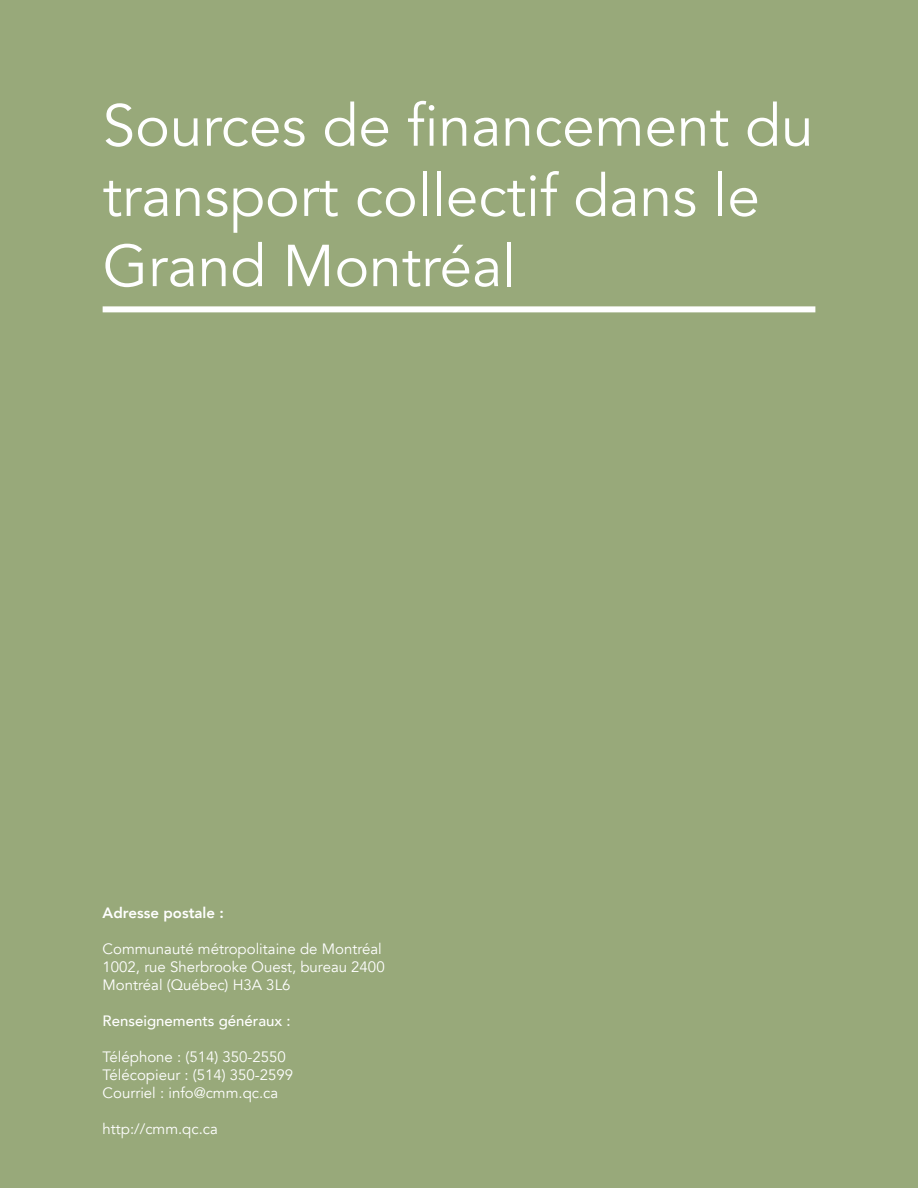
<style>
.page{position:relative;width:918px;height:1188px;background:#98a97a}
.page>*{position:absolute;margin:0;border:0;box-sizing:border-box;transform-origin:0 0}
.t1{font:58.5px/70.2px "Avenir";color:#fff}
.t2{font:15px/18px "Avenir";color:#fff}
.t3{font:500 15px "Avenir";color:#fff}
.t4{font:800 15px "Avenir";color:#fff}
</style>
<div class="page">
<div style="left:103px;top:306px;width:712px;height:6px;background:#fff"></div>
<h1 class="t1" style="left:103px;top:92px;width:712px">Sources de financement du transport collectif dans le<br>Grand Montréal</h1>
<p class="t4" style="left:103px;top:901px;width:123px">Adresse postale :</p>
<p class="t2" style="left:103px;top:940px;width:284px">Communauté métropolitaine de Montréal<br>1002, rue Sherbrooke Ouest, bureau 2400<br>Montréal (Québec) H3A 3L6</p>
<p class="t3" style="left:103px;top:1008px;width:190px">Renseignements généraux :</p>
<p class="t2" style="left:103px;top:1048px;width:192px">Téléphone : (514) 350-2550<br>Télécopieur : (514) 350-2599<br>Courriel : info@cmm.qc.ca</p>
<p class="t2" style="left:103px;top:1120px;width:117px">http://cmm.qc.ca</p>
</div>
